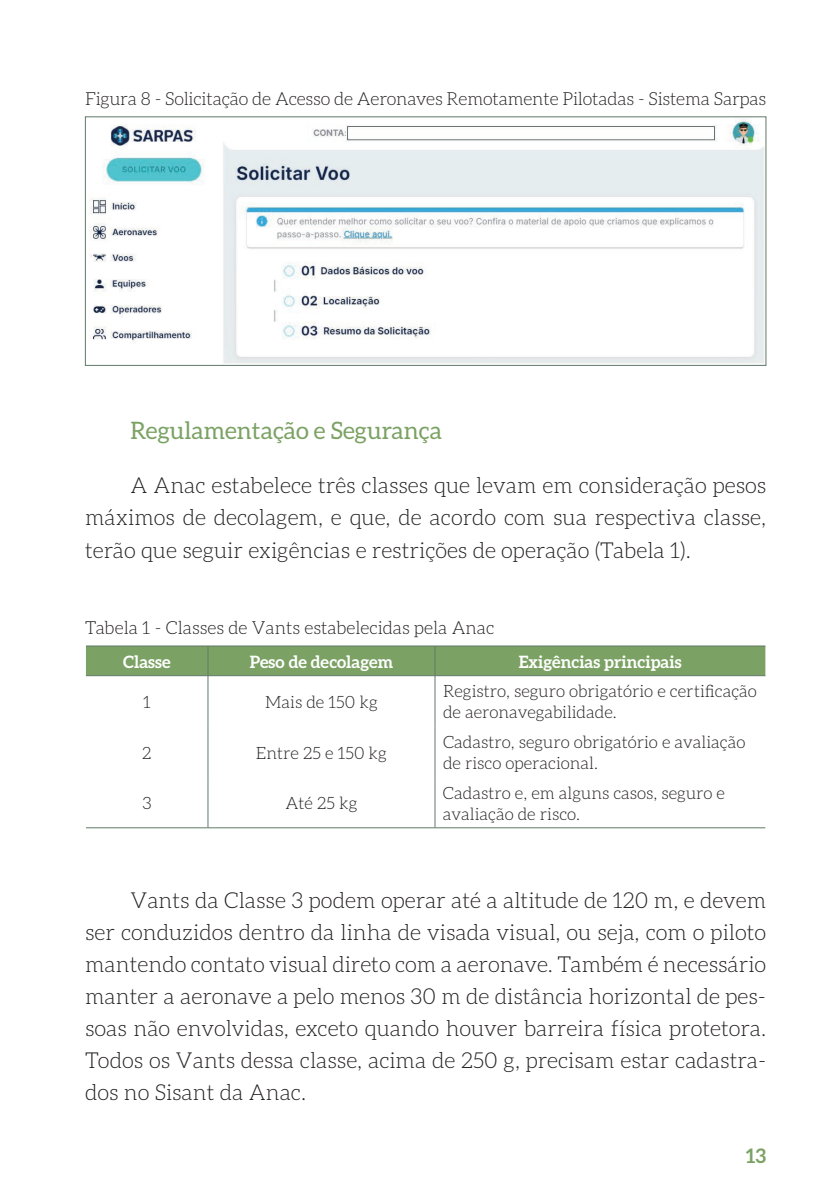
<style>
.page{position:relative;width:840px;height:1191px;background:#fff}
.page>*{position:absolute;margin:0;border:0;box-sizing:border-box;transform-origin:0 0}
.t1{font:24px "Aleo";color:#7ba264}
.t2{font:300 22px/32px "Aleo";color:#231f20;text-align:justify}
.t3{font:700 20px "Aleo";color:#7ba264}
.t4{font:300 18px "Aleo";letter-spacing:-.01em;color:#231f20}
.t5{font:300 17px/21px "Aleo";color:#231f20}
.t6{font:700 17px "Aleo";color:#fff}
</style>
<div class="page">
<img style="left:89px;top:119px;width:674px;height:245px">
<div style="left:85px;top:117px;width:680px;height:249px;border:1px solid #61796a"></div>
<hr style="left:207px;top:676px;width:1px;height:50px;background:#61796a">
<hr style="left:434px;top:676px;width:1px;height:50px;background:#61796a">
<hr style="left:207px;top:726px;width:1px;height:51px;background:#61796a">
<hr style="left:434px;top:726px;width:1px;height:51px;background:#61796a">
<hr style="left:207px;top:777px;width:1px;height:50px;background:#61796a">
<hr style="left:434px;top:777px;width:1px;height:50px;background:#61796a">
<hr style="left:86px;top:827px;width:122px;height:1px;background:#61796a">
<hr style="left:208px;top:827px;width:227px;height:1px;background:#61796a">
<hr style="left:435px;top:827px;width:330px;height:1px;background:#61796a">
<hr style="left:86px;top:645px;width:122px;height:1px;background:#61796a">
<hr style="left:86px;top:675px;width:122px;height:1px;background:#61796a">
<hr style="left:208px;top:645px;width:227px;height:1px;background:#61796a">
<hr style="left:435px;top:645px;width:330px;height:1px;background:#61796a">
<hr style="left:208px;top:675px;width:227px;height:1px;background:#61796a">
<hr style="left:435px;top:675px;width:330px;height:1px;background:#61796a">
<div style="left:86px;top:646px;width:679px;height:29px;background:#7ba264"></div>
<p class="t4" style="left:85px;top:89px;width:682px">Figura 8 - Solicitação de Acesso de Aeronaves Remotamente Pilotadas - Sistema Sarpas</p>
<p class="t1" style="left:130px;top:417px;width:313px">Regulamentação e Segurança</p>
<p class="t2" style="left:85px;top:470px;width:682px;text-indent:45px">A Anac estabelece três classes que levam em consideração pesos máximos de decolagem, e que, de acordo com sua respectiva classe, terão que seguir exigências e restrições de operação (Tabela 1).</p>
<p class="t4" style="left:85px;top:618px;width:410px">Tabela 1 - Classes de Vants estabelecidas pela Anac</p>
<p class="t6" style="left:123px;top:652px;width:49px">Classe</p>
<p class="t6" style="left:250px;top:652px;width:145px">Peso de decolagem</p>
<p class="t6" style="left:518px;top:652px;width:164px">Exigências principais</p>
<p class="t5" style="left:143px;top:691px;width:9px">1</p>
<p class="t5" style="left:265px;top:691px;width:114px">Mais de 150 kg</p>
<p class="t5" style="left:443px;top:681px;width:315px">Registro, seguro obrigatório e certificação de aeronavegabilidade.</p>
<p class="t5" style="left:142px;top:742px;width:11px">2</p>
<p class="t5" style="left:256px;top:742px;width:132px">Entre 25 e 150 kg</p>
<p class="t5" style="left:443px;top:731px;width:304px">Cadastro, seguro obrigatório e avaliação de risco operacional.</p>
<p class="t5" style="left:142px;top:792px;width:11px">3</p>
<p class="t5" style="left:285px;top:792px;width:73px">Até 25 kg</p>
<p class="t5" style="left:442px;top:782px;width:283px">Cadastro e, em alguns casos, seguro e avaliação de risco.</p>
<p class="t2" style="left:85px;top:884px;width:682px;text-indent:45px">Vants da Classe 3 podem operar até a altitude de 120 m, e devem ser conduzidos dentro da linha de visada visual, ou seja, com o piloto mantendo contato visual direto com a aeronave. Também é necessário manter a aeronave a pelo menos 30 m de distância horizontal de pes&shy;soas não envolvidas, exceto quando houver barreira física protetora.<br>Todos os Vants dessa classe, acima de 250 g, precisam estar cadastra&shy;dos no Sisant da Anac.</p>
<p class="t3" style="left:745px;top:1144px;width:22px">13</p>
</div>
